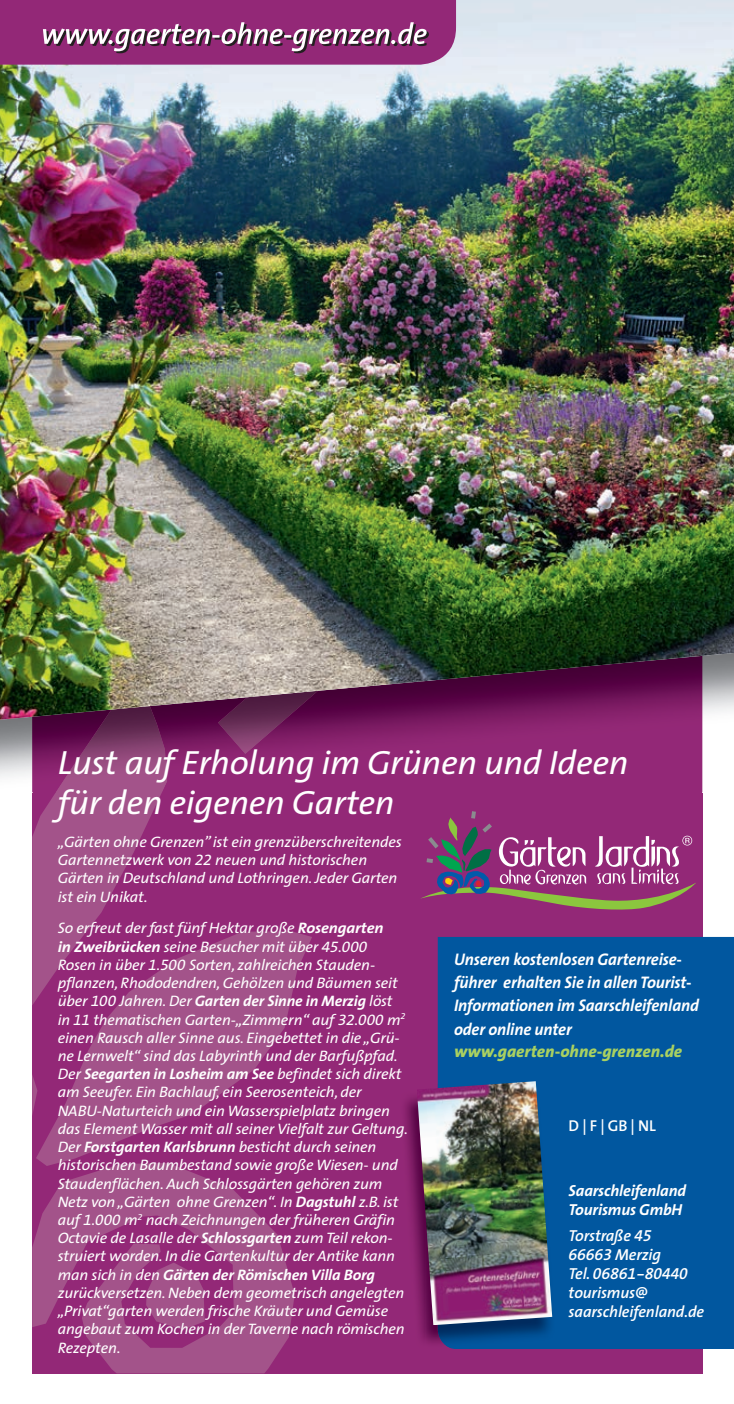
<style>
.page{position:relative;width:734px;height:1404px;background:#fff}
.page>*{position:absolute;margin:0;border:0;box-sizing:border-box;transform-origin:0 0}
.t1{font:italic 33.75px/40.5px "The Sans";letter-spacing:-.01em;color:#fff;scale:1.04 1}
.t2{font:italic 700 16.88px/23.2px "The Sans";letter-spacing:-.01em;color:#fff}
.t3{font:italic 800 16.88px "The Sans";color:#a9d161}
.t4{font:italic 600 15.97px/19.1px "The Sans";letter-spacing:-.01em;color:#fff}
.t5{font:italic 700 15.97px/19.1px "The Sans";letter-spacing:-.01em;color:#fff}
.t6{font:italic 15.97px "The Sans Semi Bold Expert";letter-spacing:-.01em;color:#fff}
.t7{font:600 15.75px "The Sans";color:#fff}
.t8{font:italic 15.08px/18.2px "The Sans";letter-spacing:-.01em;color:#fff;scale:1.04 1}
.s1{font-family:"The Sans Expert"}
.s2{font-weight:700}
.s3{font-family:"The Sans Semi Bold Expert";font-weight:400}
.s4{font-family:"The Sans";font-weight:600}
</style>
<div class="page">
<div style="left:32px;top:532px;width:670px;height:841px;background:#932877"></div>
<svg style="left:32px;top:1165px;width:262px;height:208px;fill:#a3538a"></svg>
<svg style="left:146px;top:1262px;width:59px;height:67px"></svg>
<svg style="left:32px;top:792px;width:130px;height:213px;fill:#a3538a"></svg>
<svg style="left:36px;top:931px;width:276px;height:234px;fill:#a3538a"></svg>
<svg style="left:32px;top:1073px;width:5px;height:43px"></svg>
<div style="left:437px;top:936px;width:296px;height:412px;background:#01579f"></div>
<img style="left:0;top:719px;width:32px;height:58px">
<img style="left:702px;top:719px;width:1px;height:73px">
<img style="left:32px;top:719px;width:536px;height:73px">
<img style="left:56px;top:719px;width:111px;height:73px">
<img style="left:218px;top:719px;width:100px;height:35px">
<img style="left:0;top:0;width:733px;height:719px">
<img style="left:405px;top:1097px;width:32px;height:246px">
<img style="left:437px;top:1083px;width:119px;height:264px">
<img style="left:417px;top:1081px;width:135px;height:243px">
<svg style="left:421px;top:811px;width:275px;height:99px"></svg>
<svg style="left:0;top:0;width:456px;height:65px"></svg>
<h1 class="t1" style="left:58px;top:741px;width:550px">Lust aufErholung im Grünen und Ideen für den eigenen Garten</h1>
<p class="t8" style="left:58px;top:832px;width:332px">„Gärten ohne Grenzen” ist ein grenzüberschreitendes Gartennetzwerk von <span class="s1">22</span> neuen und historischen Gärten in Deutschland und Lothringen. Jeder Garten ist ein Unikat.</p>
<p class="t8" style="left:58px;top:918px;width:338px">So erfreut der fast fünfHektar große <span class="s2">Rosengarten<br>in Zweibrücken</span> seine Besucher mit über <span class="s1">45.000<br></span>Rosen in über <span class="s1">1.500</span> Sorten, zahlreichen Stauden&shy;pflanzen, Rhododendren, Gehölzen und Bäumen seit über <span class="s1">100</span> Jahren. Der <span class="s2">Garten der Sinne in Merzig</span> löst in <span class="s1">11</span> thematischen Garten-„Zimmern“ auf<span class="s1">32.000</span> m<sup>2 </sup>einen Rausch aller Sinne aus. Eingebettet in die „Grü&shy;ne Lernwelt“ sind das Labyrinth und der Barfußpfad.<br>Der <span class="s2">Seegarten in Losheim am See</span> befindet sich direkt am Seeufer. Ein Bachlauf, ein Seerosenteich, der NABU-Naturteich und ein Wasserspielplatz bringen das Element Wasser mit all seiner Vielfalt zur Geltung.<br>Der <span class="s2">Forstgarten Karlsbrunn</span> besticht durch seinen historischen Baumbestand sowie große Wiesen- und Staudenflächen. Auch Schlossgärten gehören zum Netz von „Gärten ohne Grenzen“. In <span class="s2">Dagstuhl</span> z.B. ist auf<span class="s1">1.000</span> m<sup>2</sup> nach Zeichnungen der früheren Gräfin Octavie de Lasalle der <span class="s2">Schlossgarten</span> zum Teil rekon&shy;struiert worden. In die Gartenkultur der Antike kann man sich in den <span class="s2">Gärten der Römischen Villa Borg </span>zurückversetzen. Neben dem geometrisch angelegten „Privat“garten werden frische Kräuter und Gemüse angebaut zum Kochen in der Taverne nach römischen Rezepten.</p>
<p class="t2" style="left:454px;top:947px;width:246px">Unseren kostenlosen Gartenreise&shy;führer erhalten Sie in allen Tourist-<br>Informationen im Saarschleifenland oder online unter</p>
<p class="t3" style="left:454px;top:1036px;width:230px">www.gaerten-ohne-grenzen.de</p>
<p class="t7" style="left:568px;top:1112px;width:89px">D | F | GB | NL</p>
<p class="t5" style="left:568px;top:1180px;width:119px">Saarschleifenland<br>Tourismus GmbH</p>
<p class="t4" style="left:568px;top:1225px;width:94px">Torstraße <span class="s3">45<br>66663</span> Merzig</p>
<p class="t6" style="left:568px;top:1260px;width:121px"><span class="s4">Tel.</span> 06861-80440</p>
<p class="t4" style="left:568px;top:1282px;width:137px">tourismus@ saarschleifenland.de</p>
</div>
